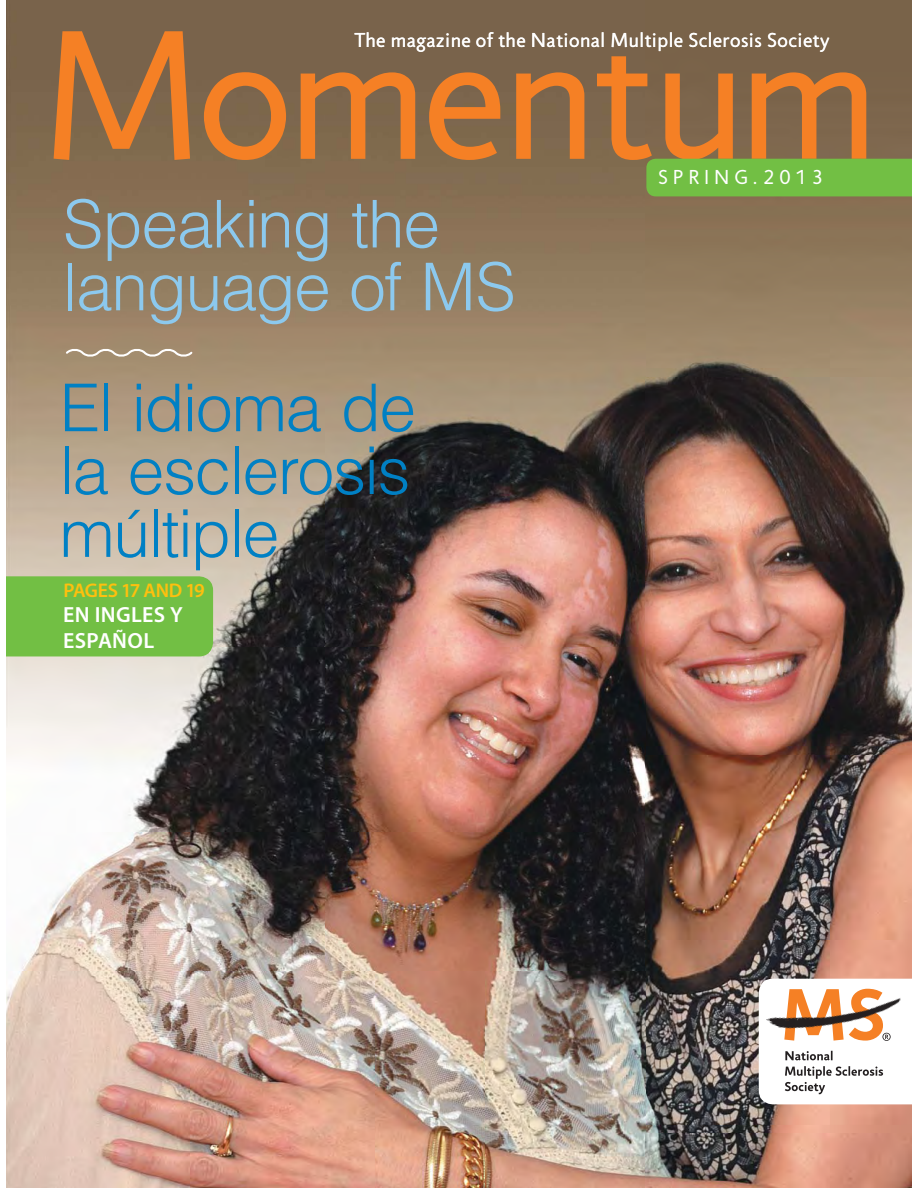
<style>
.page{position:relative;width:918px;height:1188px;background:#fff}
.page>*{position:absolute;margin:0;border:0;box-sizing:border-box;transform-origin:0 0}
.t1{font:185.4px "Jigsaw";letter-spacing:-.03em;color:#f58025}
.t2{font:300 66px/62.8px "Helvetica";letter-spacing:-.025em;color:#0080c4;text-align:justify}
.t3{font:300 66px/62.8px "Helvetica";letter-spacing:-.02em;color:#8cc9ee}
.t4{font:600 22.05px/25.2px "Myriad Pro";letter-spacing:.015em;color:#fff}
.t5{font:20.4px "Jigsaw";letter-spacing:.025em;color:#fff}
.t6{font:20.4px "Jigsaw";letter-spacing:.24em;color:#fff}
.t7{font:600 19.8px "Myriad Pro";letter-spacing:-.03em;color:#fec00f}
</style>
<div class="page">
<img style="left:6px;top:0;width:906px;height:1188px">
<div style="left:6px;top:576px;width:207px;height:80px;background:#72bf44"></div>
<svg style="left:759px;top:979px;width:153px;height:125px"></svg>
<div style="left:646px;top:159px;width:266px;height:37px;background:#72bf44"></div>
<svg style="left:64px;top:346px;width:130px;height:14px;background:#b09e85"></svg>
<h1 class="t1" style="left:41px;top:25px;width:839px">Momentum</h1>
<p class="t6" style="left:658px;top:170px;width:167px">SPRING.2013</p>
<p class="t5" style="left:355px;top:32px;width:476px">The magazine of the National Multiple Sclerosis Society</p>
<h2 class="t3" style="left:63px;top:199px;width:454px">Speaking the language of MS</h2>
<h2 class="t2" style="left:60px;top:383px;width:358px">El idioma de la esclerosis múltiple</h2>
<p class="t7" style="left:63px;top:583px;width:143px">PAGES 17 AND 19</p>
<p class="t4" style="left:63px;top:604px;width:121px">EN INGLES Y<br>ESPAÑOL</p>
</div>
